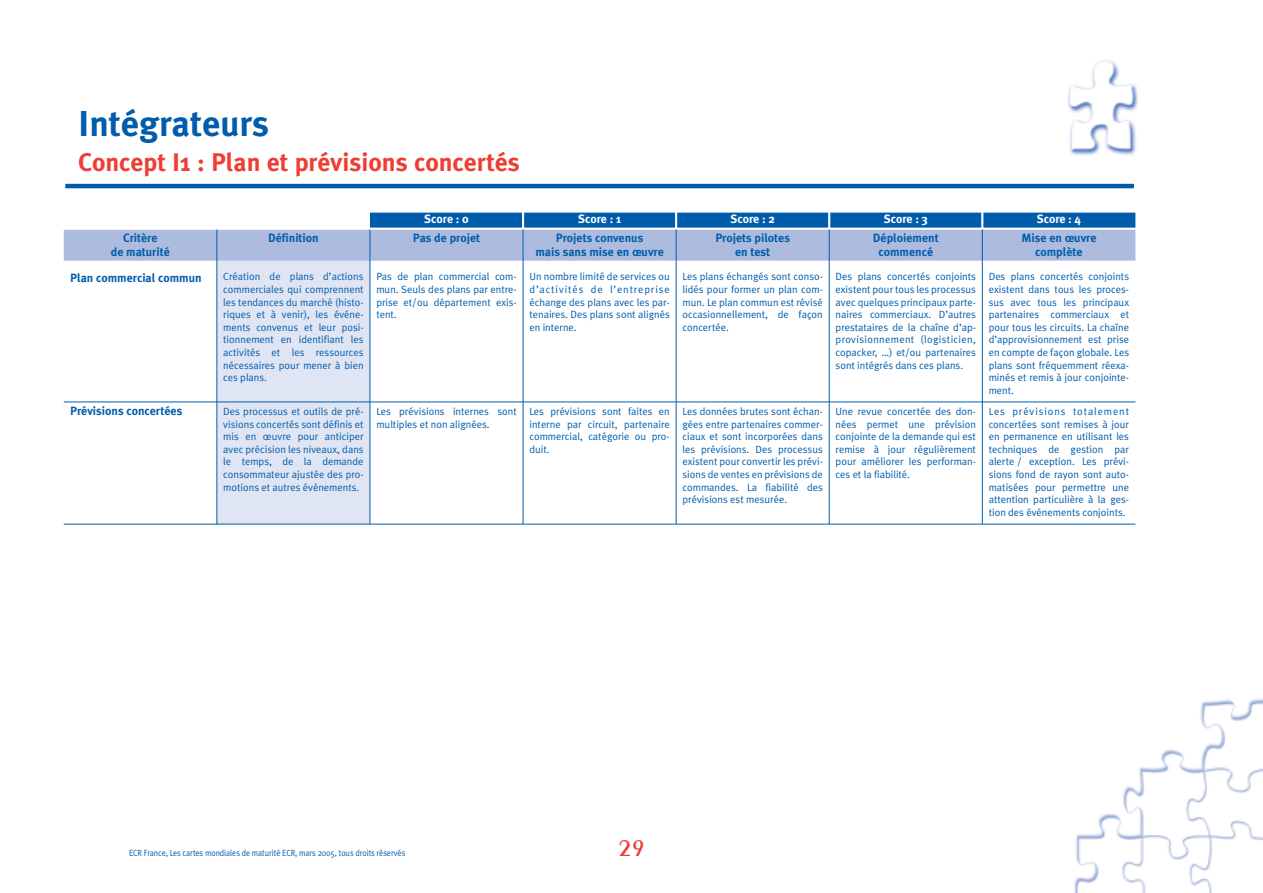
<style>
.page{position:relative;width:1263px;height:893px;background:#fff}
.page>*{position:absolute;margin:0;border:0;box-sizing:border-box;transform-origin:0 0}
.t1{font:700 36px "Meta Plus";color:#015dab}
.t2{font:700 25.5px "Meta Plus";color:#ee3e34}
.t3{font:600 24px "Peignot";color:#ee3e34}
.t4{font:700 12px "Meta Plus";color:#015dab}
.t5{font:700 12px "Meta Plus";color:#fff}
.t6{font:10.5px/12.6px "Meta Plus Normal";color:#015dab;text-align:justify}
.t7{font:9px "Meta Plus Normal";letter-spacing:-.005em;color:#015dab;scale:.9 1}
</style>
<div class="page">
<div style="left:217px;top:259px;width:153px;height:265px;background:#e0e5f3"></div>
<img style="left:1074px;top:699px;width:189px;height:194px">
<img style="left:1017px;top:60px;width:121px;height:129px">
<hr style="left:65px;top:184px;width:1069px;height:4px;background:#015dab">
<hr style="left:64px;top:402px;width:1071px;height:1px;background:#015dab">
<div style="left:370px;top:213px;width:765px;height:15px;background:#015dab"></div>
<div style="left:64px;top:230px;width:1071px;height:16px;background:#adbcde"></div>
<div style="left:64px;top:244px;width:1071px;height:17px;background:#adbcde"></div>
<hr style="left:216px;top:230px;width:1px;height:294px;background:#015dab">
<hr style="left:370px;top:230px;width:1px;height:294px;background:#015dab">
<hr style="left:523px;top:230px;width:1px;height:294px;background:#015dab">
<svg style="left:522px;top:213px;width:2px;height:15px"></svg>
<svg style="left:675px;top:213px;width:2px;height:15px"></svg>
<svg style="left:828px;top:212px;width:2px;height:16px"></svg>
<svg style="left:981px;top:212px;width:2px;height:16px"></svg>
<hr style="left:676px;top:230px;width:1px;height:294px;background:#015dab">
<hr style="left:829px;top:230px;width:1px;height:294px;background:#015dab">
<hr style="left:982px;top:230px;width:1px;height:294px;background:#015dab">
<hr style="left:64px;top:524px;width:1071px;height:1px;background:#015dab">
<h1 class="t1" style="left:78px;top:103px;width:193px">Intégrateurs</h1>
<h2 class="t2" style="left:78px;top:147px;width:443px">Concept I1 : Plan et prévisions concertés</h2>
<p class="t5" style="left:424px;top:212px;width:46px">Score : 0</p>
<p class="t5" style="left:578px;top:212px;width:44px">Score : 1</p>
<p class="t5" style="left:730px;top:212px;width:46px">Score : 2</p>
<p class="t5" style="left:884px;top:212px;width:45px">Score : 3</p>
<p class="t5" style="left:1037px;top:212px;width:46px">Score : 4</p>
<p class="t4" style="left:123px;top:231px;width:36px">Critère</p>
<p class="t4" style="left:268px;top:231px;width:52px">Définition</p>
<p class="t4" style="left:413px;top:231px;width:69px">Pas de projet</p>
<p class="t4" style="left:556px;top:231px;width:89px">Projets convenus</p>
<p class="t4" style="left:715px;top:231px;width:76px">Projets pilotes</p>
<p class="t4" style="left:873px;top:231px;width:67px">Déploiement</p>
<p class="t4" style="left:1021px;top:231px;width:77px">Mise en œuvre</p>
<p class="t4" style="left:111px;top:245px;width:61px">de maturité</p>
<p class="t4" style="left:535px;top:245px;width:130px">mais sans mise en œuvre</p>
<p class="t4" style="left:735px;top:245px;width:37px">en test</p>
<p class="t4" style="left:878px;top:245px;width:56px">commencé</p>
<p class="t4" style="left:1035px;top:245px;width:49px">complète</p>
<p class="t6" style="left:223px;top:270px;width:142px">Création de plans d’actions commerciales qui comprennent les tendances du marché (histo&shy;riques et à venir), les événe&shy;ments convenus et leur posi&shy;tionnement en identifiant les activités et les ressources nécessaires pour mener à bien ces plans.</p>
<p class="t6" style="left:223px;top:405px;width:142px">Des processus et outils de pré&shy;visions concertés sont définis et mis en œuvre pour anticiper avec précision les niveaux, dans le temps, de la demande consommateur ajustée des pro&shy;motions et autres événements.</p>
<p class="t6" style="left:682px;top:270px;width:142px">Les plans échangés sont conso&shy;lidés pour former un plan com&shy;mun. Le plan commun est révisé occasionnellement, de façon concertée.</p>
<p class="t6" style="left:529px;top:270px;width:142px">Un nombre limité de services ou d’activités de l’entreprise échange des plans avec les par&shy;tenaires. Des plans sont alignés en interne.</p>
<p class="t6" style="left:836px;top:270px;width:142px">Des plans concertés conjoints existent pour tous les processus avec quelques principaux parte&shy;naires commerciaux. D’autres prestataires de la chaîne d’ap&shy;provisionnement (logisticien, copacker, …) et/ou partenaires sont intégrés dans ces plans.</p>
<p class="t6" style="left:836px;top:405px;width:142px">Une revue concertée des don&shy;nées permet une prévision conjointe de la demande qui est remise à jour régulièrement pour améliorer les performan&shy;ces et la fiabilité.</p>
<p class="t6" style="left:989px;top:270px;width:142px">Des plans concertés conjoints existent dans tous les proces&shy;sus avec tous les principaux partenaires commerciaux et pour tous les circuits. La chaîne d’approvisionnement est prise en compte de façon globale. Les plans sont fréquemment réexa&shy;minés et remis à jour conjointe&shy;ment.</p>
<p class="t6" style="left:989px;top:405px;width:142px">Les prévisions totalement concertées sont remises à jour en permanence en utilisant les techniques de gestion par alerte / exception. Les prévi&shy;sions fond de rayon sont auto&shy;matisées pour permettre une attention particulière à la ges&shy;tion des événements conjoints.</p>
<p class="t4" style="left:70px;top:270px;width:133px">Plan commercial commun</p>
<p class="t6" style="left:376px;top:270px;width:142px">Pas de plan commercial com&shy;mun. Seuls des plans par entre&shy;prise et/ou département exis&shy;tent.</p>
<p class="t4" style="left:70px;top:404px;width:114px">Prévisions concertées</p>
<p class="t6" style="left:376px;top:405px;width:142px">Les prévisions internes sont multiples et non alignées.</p>
<p class="t6" style="left:682px;top:405px;width:142px">Les données brutes sont échan&shy;gées entre partenaires commer&shy;ciaux et sont incorporées dans les prévisions. Des processus existent pour convertir les prévi&shy;sions de ventes en prévisions de commandes. La fiabilité des prévisions est mesurée.</p>
<p class="t6" style="left:529px;top:405px;width:142px">Les prévisions sont faites en interne par circuit, partenaire commercial, catégorie ou pro&shy;duit.</p>
<p class="t7" style="left:129px;top:847px;width:308px">ECR France, Les cartes mondiales de maturité ECR, mars 2005, tous droits réservés</p>
<h3 class="t3" style="left:618px;top:839px;width:28px">29</h3>
</div>
